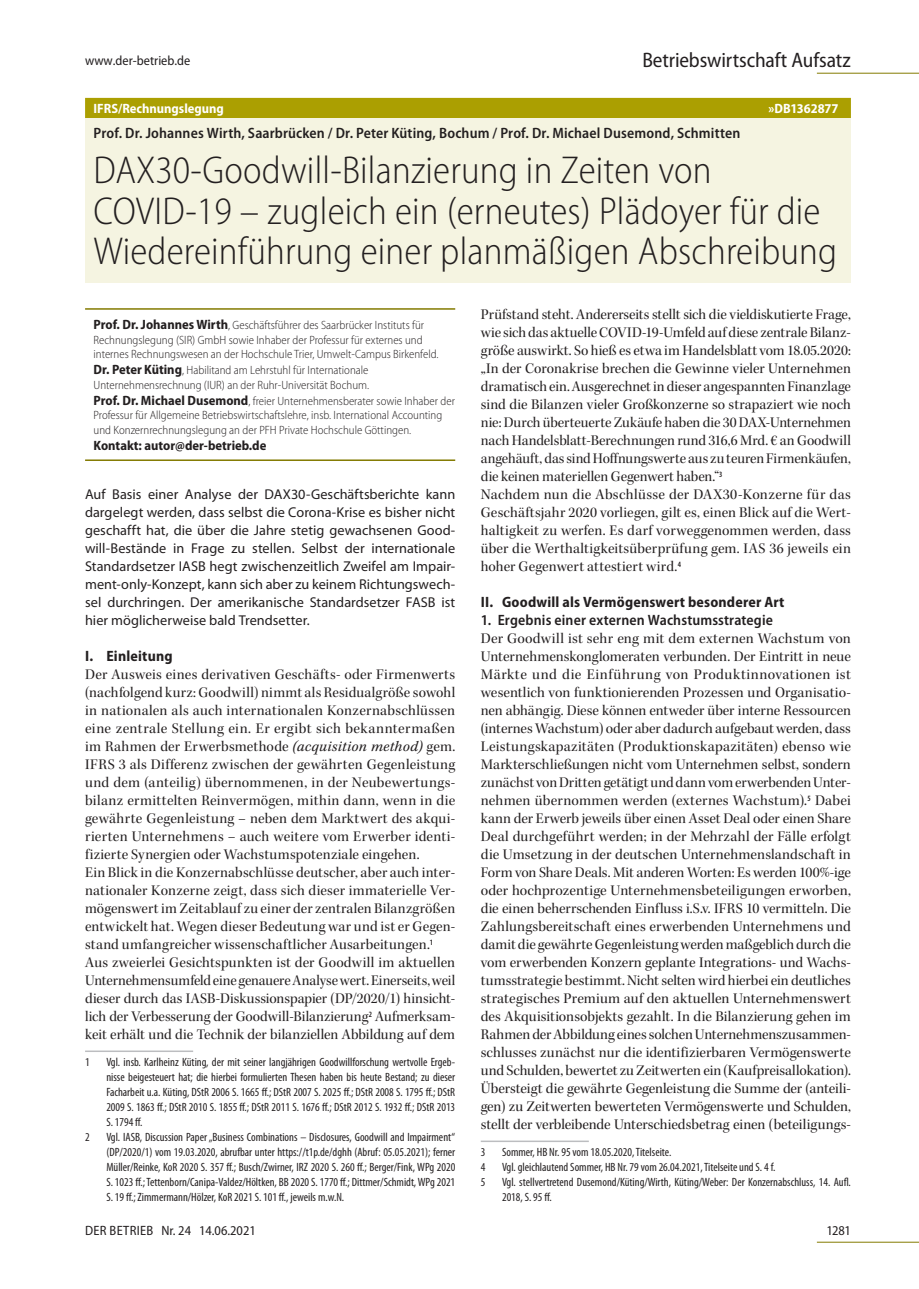
<style>
.page{position:relative;width:919px;height:1289px;background:#fff}
.page>*{position:absolute;margin:0;border:0;box-sizing:border-box;transform-origin:0 0}
.t1{font:300 semi-condensed 39px/40.5px "Myriad Pro";letter-spacing:.005em;color:#231f20}
.t2{font:semi-condensed 21px "Myriad Pro";letter-spacing:-.005em;color:#231f20}
.t3{font:15px/18px "Kepler Std Subh";letter-spacing:.01em;color:#231f20}
.t4{font:600 semi-condensed 15px "Myriad Pro";letter-spacing:.01em;color:#231f20}
.t5{font:700 semi-condensed 15px "Myriad Pro";letter-spacing:.01em;color:#231f20}
.t6{font:14.25px/18px "Myriad Pro";letter-spacing:.005em;color:#231f20;text-align:justify}
.t7{font:semi-condensed 13.5px "Myriad Pro";color:#231f20}
.t8{font:700 semi-condensed 13.5px "Myriad Pro";color:#fff}
.t9{font:700 semi-condensed 13.5px "Myriad Pro";color:#231f20}
.t10{font:condensed 12px/15px "Myriad Pro";color:#231f20;text-align:justify}
.t11{font:300 semi-condensed 12px/14.4px "Myriad Pro";color:#231f20}
.s1{font-weight:700;font-size:13.5px}
.s2{font-family:"Kepler Std";font-style:italic}
</style>
<div class="page">
<hr style="left:816px;top:1241px;width:102px;height:1px;background:#837a00">
<hr style="left:816px;top:73px;width:102px;height:1px;background:#837a00">
<hr style="left:85px;top:308px;width:370px;height:2px;background:#837a00">
<hr style="left:85px;top:459px;width:370px;height:2px;background:#837a00">
<hr style="left:85px;top:1050px;width:108px;height:2px;background:#bcbdc0">
<hr style="left:480px;top:1140px;width:108px;height:2px;background:#bcbdc0">
<div style="left:85px;top:98px;width:765px;height:21px;background:#ab9f01"></div>
<div style="left:85px;top:119px;width:765px;height:164px;background:#f5f4e1"></div>
<p class="t7" style="left:85px;top:53px;width:107px">www.der-betrieb.de</p>
<h2 class="t2" style="left:642px;top:47px;width:210px">Betriebswirtschaft Aufsatz</h2>
<p class="t8" style="left:94px;top:100px;width:132px">IFRS/Rechnungslegung</p>
<p class="t8" style="left:768px;top:100px;width:72px">»DB1362877</p>
<p class="t4" style="left:94px;top:124px;width:648px">Prof. Dr. Johannes Wirth, Saarbrücken / Dr. Peter Küting, Bochum / Prof. Dr. Michael Dusemond, Schmitten</p>
<h1 class="t1" style="left:94px;top:150px;width:745px">DAX30-Goodwill-Bilanzierung in Zeiten von<br>COVID-19 – zugleich ein (erneutes) Plädoyer für die<br>Wiedereinführung einer planmäßigen Abschreibung</h1>
<p class="t11" style="left:94px;top:318px;width:346px"><span class="s1">Prof. Dr. Johannes Wirth</span>, Geschäftsführer des Saarbrücker Instituts für<br>Rechnungslegung (SIR) GmbH sowie Inhaber der Professur für externes und internes Rechnungswesen an der Hochschule Trier, Umwelt-Campus Birkenfeld.</p>
<p class="t11" style="left:94px;top:363px;width:277px"><span class="s1">Dr. Peter Küting</span>, Habilitand am Lehrstuhl für Internationale<br>Unternehmensrechnung (IUR) an der Ruhr-Universität Bochum.</p>
<p class="t11" style="left:94px;top:393px;width:363px"><span class="s1">Prof. Dr. Michael Dusemond</span>, freier Unternehmensberater sowie Inhaber der<br>Professur für Allgemeine Betriebswirtschaftslehre, insb. International Accounting und Konzernrechnungslegung an der PFH Private Hochschule Göttingen.</p>
<p class="t9" style="left:94px;top:437px;width:174px">Kontakt: autor@der-betrieb.de</p>
<p class="t6" style="left:85px;top:485px;width:371px">Auf Basis einer Analyse der DAX30-Geschäftsberichte kann dargelegt werden, dass selbst die Corona-Krise es bisher nicht geschafft hat, die über die Jahre stetig gewachsenen Good&shy;will-Bestände in Frage zu stellen. Selbst der internationale Standardsetzer IASB hegt zwischenzeitlich Zweifel am Impair&shy;ment-only-Konzept, kann sich aber zu keinem Richtungswech&shy;sel durchringen. Der amerikanische Standardsetzer FASB ist hier möglicherweise bald Trendsetter.</p>
<p class="t5" style="left:85px;top:646px;width:89px">I. Einleitung</p>
<p class="t3" style="left:85px;top:665px;width:371px">Der Ausweis eines derivativen Geschäfts- oder Firmenwerts (nachfolgend kurz: Goodwill) nimmt als Residualgröße sowohl in nationalen als auch internationalen Konzernabschlüssen eine zentrale Stellung ein. Er ergibt sich bekanntermaßen im Rahmen der Erwerbsmethode <span class="s2">(acquisition method)</span> gem.<br>IFRS 3 als Differenz zwischen der gewährten Gegenleistung und dem (anteilig) übernommenen, in der Neubewertungs&shy;bilanz ermittelten Reinvermögen, mithin dann, wenn in die gewährte Gegenleistung – neben dem Marktwert des akqui&shy;rierten Unternehmens – auch weitere vom Erwerber identi&shy;fizierte Synergien oder Wachstumspotenziale eingehen.<br>Ein Blick in die Konzernabschlüsse deutscher, aber auch inter&shy;nationaler Konzerne zeigt, dass sich dieser immaterielle Ver&shy;mögenswert im Zeitablauf zu einer der zentralen Bilanzgrößen entwickelt hat. Wegen dieser Bedeutung war und ist er Gegen&shy;stand umfangreicher wissenschaftlicher Ausarbeitungen.<sup>1<br></sup>Aus zweierlei Gesichtspunkten ist der Goodwill im aktuellen Unternehmensumfeld eine genauere Analyse wert. Einerseits, weil dieser durch das IASB-Diskussionspapier (DP/2020/1) hinsicht&shy;lich der Verbesserung der Goodwill-Bilanzierung<sup>2</sup> Aufmerksam&shy;keit erhält und die Technik der bilanziellen Abbildung auf dem</p>
<p class="t10" style="left:85px;top:1054px;width:6px">1</p>
<p class="t10" style="left:106px;top:1054px;width:350px">Vgl. insb. Karlheinz Küting, der mit seiner langjährigen Goodwillforschung wertvolle Ergeb&shy;nisse beigesteuert hat; die hierbei formulierten Thesen haben bis heute Bestand; zu dieser Facharbeit u.a. Küting, DStR 2006 S. 1665 ff.; DStR 2007 S. 2025 ff.; DStR 2008 S. 1795 ff.; DStR 2009 S. 1863 ff.; DStR 2010 S. 1855 ff.; DStR 2011 S. 1676 ff.; DStR 2012 S. 1932 ff.; DStR 2013<br>S. 1794 ff.</p>
<p class="t10" style="left:85px;top:1129px;width:6px">2</p>
<p class="t10" style="left:106px;top:1129px;width:350px">Vgl. IASB, Discussion Paper „Business Combinations – Disclosures, Goodwill and Impairment“ (DP/2020/1) vom 19.03.2020, abrufbar unter https://t1p.de/dghh (Abruf: 05.05.2021); ferner Müller/Reinke, KoR 2020 S. 357 ff.; Busch/Zwirner, IRZ 2020 S. 260 ff.; Berger/Fink, WPg 2020<br>S. 1023 ff.; Tettenborn/Canipa-Valdez/Höltken, BB 2020 S. 1770 ff.; Dittmer/Schmidt, WPg 2021<br>S. 19 ff.; Zimmermann/Hölzer, KoR 2021 S. 101 ff., jeweils m.w.N.</p>
<p class="t3" style="left:480px;top:305px;width:371px">Prüfstand steht. Andererseits stellt sich die vieldiskutierte Frage, wie sich das aktuelle COVID-19-Umfeld auf diese zentrale Bilanz&shy;größe auswirkt. So hieß es etwa im Handelsblatt vom 18.05.2020: „In der Coronakrise brechen die Gewinne vieler Unternehmen dramatisch ein. Ausgerechnet in dieser angespannten Finanzlage sind die Bilanzen vieler Großkonzerne so strapaziert wie noch nie: Durch überteuerte Zukäufe haben die 30 DAX-Unternehmen nach Handelsblatt-Berechnungen rund 316,6 Mrd. € an Goodwill angehäuft, das sind Hoffnungswerte aus zu teuren Firmenkäufen, die keinen materiellen Gegenwert haben.“<sup>3<br></sup>Nachdem nun die Abschlüsse der DAX30-Konzerne für das Geschäftsjahr 2020 vorliegen, gilt es, einen Blick auf die Wert&shy;haltigkeit zu werfen. Es darf vorweggenommen werden, dass über die Werthaltigkeitsüberprüfung gem. IAS 36 jeweils ein hoher Gegenwert attestiert wird.<sup>4</sup></p>
<p class="t5" style="left:480px;top:592px;width:305px">II. Goodwill als Vermögenswert besonderer Art</p>
<p class="t4" style="left:480px;top:610px;width:293px">1. Ergebnis einer externen Wachstumsstrategie</p>
<p class="t3" style="left:480px;top:629px;width:371px;text-align:justify">Der Goodwill ist sehr eng mit dem externen Wachstum von Unternehmenskonglomeraten verbunden. Der Eintritt in neue Märkte und die Einführung von Produktinnovationen ist wesentlich von funktionierenden Prozessen und Organisatio&shy;nen abhängig. Diese können entweder über interne Ressourcen (internes Wachstum) oder aber dadurch aufgebaut werden, dass Leistungskapazitäten (Produktionskapazitäten) ebenso wie Markterschließungen nicht vom Unternehmen selbst, sondern zunächst von Dritten getätigt und dann vom erwerbenden Unter&shy;nehmen übernommen werden (externes Wachstum).<sup>5</sup> Dabei kann der Erwerb jeweils über einen Asset Deal oder einen Share Deal durchgeführt werden; in der Mehrzahl der Fälle erfolgt die Umsetzung in der deutschen Unternehmenslandschaft in Form von Share Deals. Mit anderen Worten: Es werden 100%-ige oder hochprozentige Unternehmensbeteiligungen erworben, die einen beherrschenden Einfluss i.S.v. IFRS 10 vermitteln. Die Zahlungsbereitschaft eines erwerbenden Unternehmens und damit die gewährte Gegenleistung werden maßgeblich durch die vom erwerbenden Konzern geplante Integrations- und Wachs&shy;tumsstrategie bestimmt. Nicht selten wird hierbei ein deutliches strategisches Premium auf den aktuellen Unternehmenswert des Akquisitionsobjekts gezahlt. In die Bilanzierung gehen im Rahmen der Abbildung eines solchen Unternehmenszusammen&shy;schlusses zunächst nur die identifizierbaren Vermögenswerte und Schulden, bewertet zu Zeitwerten ein (Kaufpreisallokation).<br>Übersteigt die gewährte Gegenleistung die Summe der (anteili&shy;gen) zu Zeitwerten bewerteten Vermögenswerte und Schulden, stellt der verbleibende Unterschiedsbetrag einen (beteiligungs-</p>
<p class="t10" style="left:480px;top:1144px;width:6px">3</p>
<p class="t10" style="left:502px;top:1144px;width:171px">Sommer, HB Nr. 95 vom 18.05.2020, Titelseite.</p>
<p class="t10" style="left:480px;top:1159px;width:6px">4</p>
<p class="t10" style="left:502px;top:1159px;width:275px">Vgl. gleichlautend Sommer, HB Nr. 79 vom 26.04.2021, Titelseite und S. 4 f.</p>
<p class="t10" style="left:480px;top:1174px;width:6px">5</p>
<p class="t10" style="left:502px;top:1174px;width:350px">Vgl. stellvertretend Dusemond/Küting/Wirth, Küting/Weber: Der Konzernabschluss, 14. Aufl.<br>2018, S. 95 ff.</p>
<p class="t7" style="left:85px;top:1222px;width:172px">DER BETRIEB Nr. 24 14.06.2021</p>
<p class="t7" style="left:826px;top:1222px;width:26px">1281</p>
</div>
